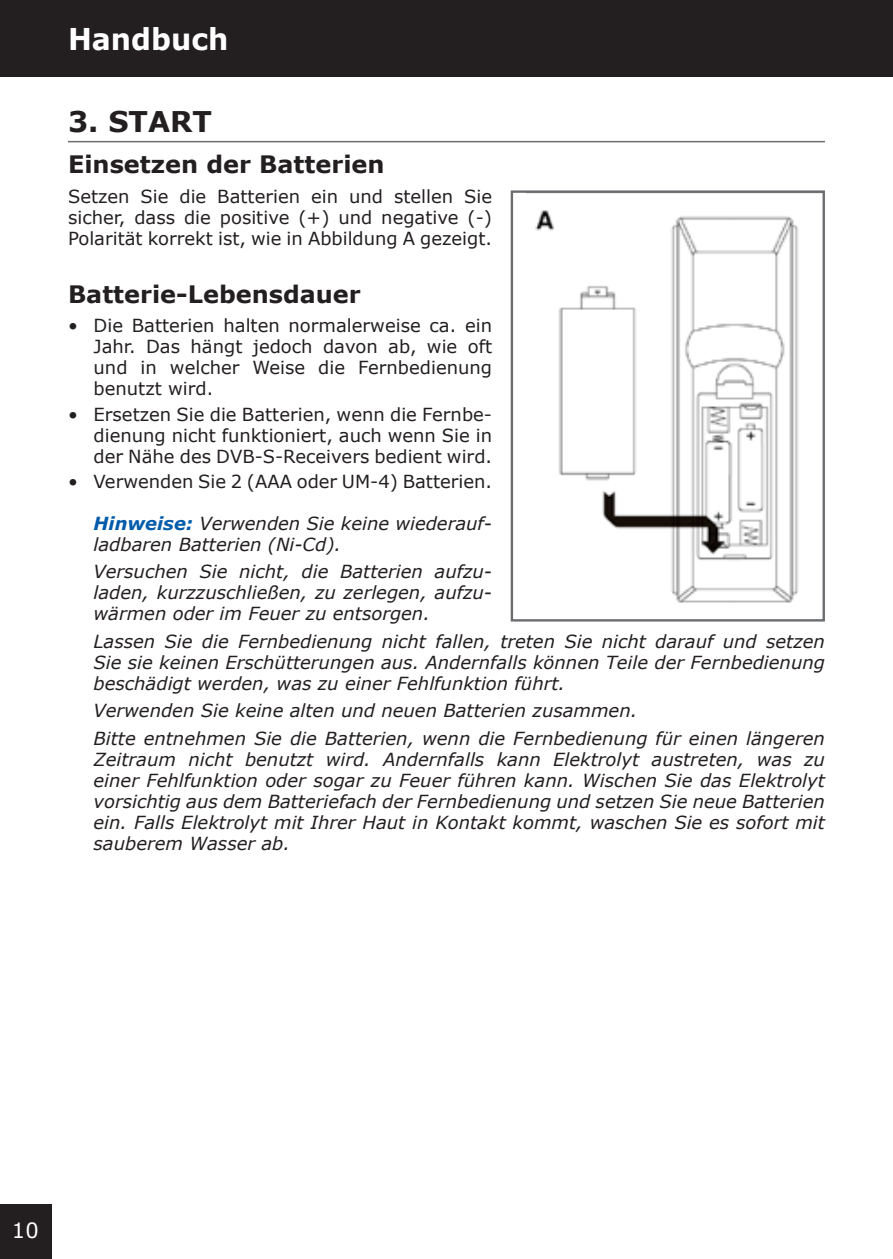
<style>
.page{position:relative;width:893px;height:1259px;background:#fff}
.page>*{position:absolute;margin:0;border:0;box-sizing:border-box;transform-origin:0 0}
.t1{font:700 30px "Verdana";color:#fff;scale:.95 1}
.Kapitel_Headline_Underline{font:700 28.5px "Verdana";color:#231f20}
.Sub_Headline{font:700 24px "Verdana";color:#231f20}
.t2{font:21px "Verdana";color:#fff}
.Hinweis_2_Zeile{font:italic 18px/21px "Verdana";color:#231f20;text-align:justify}
.t3{font:18px/21px "Verdana";color:#231f20;text-align:justify}
.Hinweis{font:italic 18px/21px "Verdana";color:#231f20}
.s1{font-weight:700;color:#015bab}
</style>
<div class="page">
<div style="left:0;top:0;width:893px;height:77px;background:#231f20"></div>
<div style="left:0;top:1203px;width:52px;height:56px;background:#231f20"></div>
<hr style="left:68px;top:141px;width:757px;height:1px;background:#6c6d70">
<img style="left:526px;top:193px;width:296px;height:410px">
<div style="left:511px;top:190px;width:314px;height:431px;border:2px solid #6c6d70"></div>
<h1 class="t1" style="left:68px;top:19px;width:170px">Handbuch</h1>
<p class="Kapitel_Headline_Underline" style="left:68px;top:103px;width:145px">3. START</p>
<p class="Sub_Headline" style="left:68px;top:149px;width:318px">Einsetzen der Batterien</p>
<p class="t3" style="left:68px;top:186px;width:426px">Setzen Sie die Batterien ein und stellen Sie sicher, dass die positive (+) und negative (-)<br>Polarität korrekt ist, wie in Abbildung A gezeigt.</p>
<p class="Sub_Headline" style="left:68px;top:278px;width:294px">Batterie-Lebensdauer</p>
<p class="t3" style="left:94px;top:315px;width:400px;text-indent:-26px">• Die Batterien halten normalerweise ca. ein Jahr. Das hängt jedoch davon ab, wie oft und in welcher Weise die Fernbedienung benutzt wird.</p>
<p class="t3" style="left:94px;top:404px;width:400px;text-indent:-26px">• Ersetzen Sie die Batterien, wenn die Fernbe&shy;dienung nicht funktioniert, auch wenn Sie in der Nähe des DVB-S-Receivers bedient wird.</p>
<p class="t3" style="left:68px;top:471px;width:426px">• Verwenden Sie 2 (AAA oder UM-4) Batterien.</p>
<p class="Hinweis" style="left:94px;top:513px;width:400px"><span class="s1">Hinweise:</span> Verwenden Sie keine wiederauf&shy;ladbaren Batterien (Ni-Cd).</p>
<p class="Hinweis_2_Zeile" style="left:94px;top:561px;width:400px">Versuchen Sie nicht, die Batterien aufzu&shy;laden, kurzzuschließen, zu zerlegen, aufzu&shy;wärmen oder im Feuer zu entsorgen.</p>
<p class="Hinweis_2_Zeile" style="left:94px;top:631px;width:733px">Lassen Sie die Fernbedienung nicht fallen, treten Sie nicht darauf und setzen Sie sie keinen Erschütterungen aus. Andernfalls können Teile der Fernbedienung beschädigt werden, was zu einer Fehlfunktion führt.</p>
<p class="Hinweis_2_Zeile" style="left:94px;top:700px;width:545px">Verwenden Sie keine alten und neuen Batterien zusammen.</p>
<p class="Hinweis_2_Zeile" style="left:94px;top:728px;width:733px">Bitte entnehmen Sie die Batterien, wenn die Fernbedienung für einen längeren Zeitraum nicht benutzt wird. Andernfalls kann Elektrolyt austreten, was zu einer Fehlfunktion oder sogar zu Feuer führen kann. Wischen Sie das Elektrolyt vorsichtig aus dem Batteriefach der Fernbedienung und setzen Sie neue Batterien ein. Falls Elektrolyt mit Ihrer Haut in Kontakt kommt, waschen Sie es sofort mit sauberem Wasser ab.</p>
<p class="t2" style="left:12px;top:1217px;width:28px">10</p>
</div>
